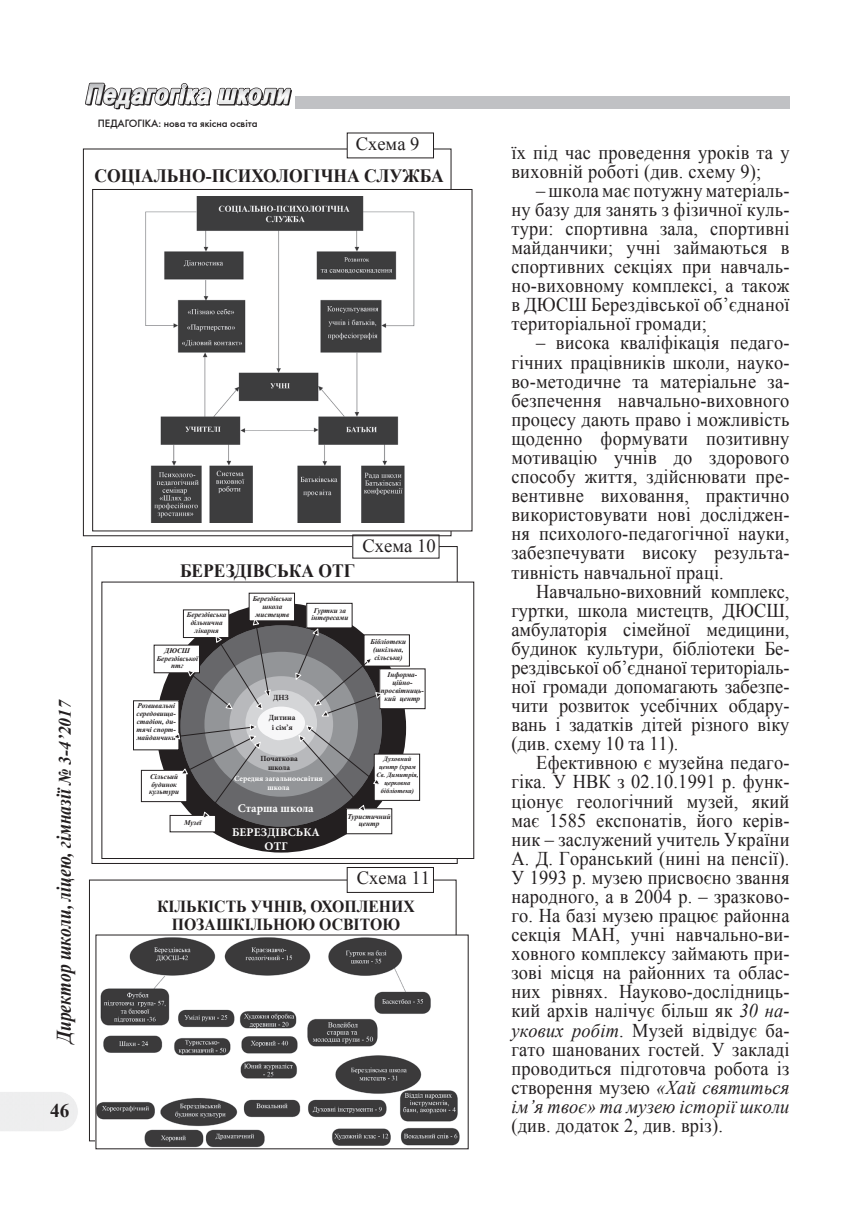
<style>
.page{position:relative;width:864px;height:1206px;background:#fff}
.page>*{position:absolute;margin:0;border:0;box-sizing:border-box;transform-origin:0 0}
.t1{font:italic 700 20.65px "Times New Roman";color:#231f20;scale:.85 1}
.t2{font:19.43px/19.1px "Times New Roman";letter-spacing:.01em;color:#231f20;text-align:justify;scale:.94 1}
.t3{font:700 19.25px "Times New Roman";color:#231f20}
.t4{font:700 18.72px "Times New Roman";color:#231f20;scale:.93 1}
.t5{font:18.55px "Times New Roman";color:#231f20}
.t6{font:700 16.8px/17.5px "Times New Roman";color:#231f20;text-align:center;scale:.93 1}
.t7{font:700 11.72px/14.2px "Minion Pro";letter-spacing:.005em;color:#fff;text-align:center}
.t8{font:10.5px "Futuris C";color:#231f20}
.t9{font:700 7.88px/9.5px "Minion Pro";letter-spacing:-.005em;color:#231f20;text-align:center}
.t10{font:700 7.88px/9.5px "Minion Pro";color:#fff;text-align:center}
.t11{font:italic 700 7.17px/7.9px "Times New Roman";color:#231f20;text-align:center}
.t12{font:italic 700 6.48px/7.9px "Times New Roman";color:#231f20;text-align:center}
.s1{font-size:17.5px}
.s2{font-style:italic}
</style>
<div class="page">
<svg style="left:85px;top:82px;width:207px;height:28px"></svg>
<div style="left:295px;top:96px;width:494px;height:13px;background:#c0c1c4"></div>
<div style="left:347px;top:867px;width:86px;height:25px;border:1px solid #231f20"></div>
<img style="left:98px;top:937px;width:362px;height:209px">
<div style="left:156px;top:603px;width:250px;height:249px;background:#231f20;border-radius:50%"></div>
<div style="left:180px;top:625px;width:202px;height:201px;background:#67676a;border-radius:50%"></div>
<div style="left:204px;top:651px;width:154px;height:145px;background:#939598;border-radius:50%"></div>
<div style="left:229px;top:676px;width:104px;height:96px;background:#b8b9bc;border-radius:50%"></div>
<div style="left:245px;top:690px;width:72px;height:66px;background:#d4d5d7;border-radius:50%"></div>
<div style="left:262px;top:707px;width:33px;height:33px;background:#f7f7f8;border-radius:50%"></div>
<div style="left:257px;top:706px;width:48px;height:33px;background:#f7f7f8;border-radius:50%"></div>
<div style="left:249px;top:593px;width:45px;height:28px;background:#fff"></div>
<div style="left:374px;top:754px;width:45px;height:46px;background:#fff"></div>
<div style="left:374px;top:753px;width:46px;height:47px;border:1px solid #231f20"></div>
<div style="left:306px;top:603px;width:46px;height:25px;background:#fff"></div>
<div style="left:306px;top:603px;width:46px;height:25px;border:1px solid #231f20"></div>
<div style="left:364px;top:635px;width:45px;height:31px;background:#fff"></div>
<div style="left:379px;top:669px;width:46px;height:39px;background:#fff"></div>
<div style="left:379px;top:668px;width:46px;height:41px;border:1px solid #231f20"></div>
<div style="left:183px;top:610px;width:46px;height:27px;background:#fff"></div>
<div style="left:183px;top:609px;width:46px;height:29px;border:1px solid #231f20"></div>
<div style="left:154px;top:645px;width:45px;height:27px;background:#fff"></div>
<div style="left:133px;top:700px;width:46px;height:50px;background:#fff"></div>
<div style="left:133px;top:700px;width:46px;height:50px;border:1px solid #231f20"></div>
<div style="left:141px;top:770px;width:46px;height:31px;background:#fff"></div>
<div style="left:141px;top:770px;width:46px;height:32px;border:1px solid #231f20"></div>
<div style="left:170px;top:815px;width:45px;height:16px;background:#fff"></div>
<div style="left:346px;top:808px;width:45px;height:25px;background:#fff"></div>
<div style="left:346px;top:808px;width:46px;height:26px;border:1px solid #231f20"></div>
<svg style="left:187px;top:617px;width:83px;height:92px"></svg>
<svg style="left:173px;top:724px;width:87px;height:94px"></svg>
<svg style="left:299px;top:725px;width:81px;height:86px"></svg>
<svg style="left:295px;top:622px;width:87px;height:94px"></svg>
<img style="left:145px;top:196px;width:270px;height:326px">
<div style="left:92px;top:189px;width:380px;height:342px;border:1px solid #231f20"></div>
<p class="t8" style="left:98px;top:117px;width:161px">ПЕДАГОГІКА: нова та якісна освіта</p>
<p class="t5" style="left:355px;top:131px;width:65px">Схема 9</p>
<p class="t4" style="left:94px;top:163px;width:376px">СОЦІАЛЬНО-ПСИХОЛОГІЧНА СЛУЖБА</p>
<p class="t1" style="left:50px;top:1042px;width:405px;rotate:-90deg">Директор школи, ліцею, гімназії <span class="s1">№ 3-4’2017</span></p>
<p class="t3" style="left:50px;top:1097px;width:21px">46</p>
<p class="t5" style="left:362px;top:533px;width:75px">Схема 10</p>
<p class="t4" style="left:180px;top:557px;width:189px">БЕРЕЗДІВСЬКА ОТГ</p>
<p class="t11" style="left:252px;top:594px;width:41px">Берездівська школа мистецтв</p>
<p class="t11" style="left:311px;top:606px;width:38px">Гуртки за інтересами</p>
<p class="t11" style="left:187px;top:611px;width:41px">Берездівська дільнична лікарня</p>
<p class="t11" style="left:157px;top:646px;width:43px">ДЮСШ<br>Берездівської птг</p>
<p class="t11" style="left:136px;top:701px;width:41px;text-align:left">Розвивальні середовища&shy;стадіон, ди&shy;тячі спорт&shy;майданчики</p>
<p class="t11" style="left:149px;top:772px;width:31px;text-align:left">Сільсьий будинок культури</p>
<p class="t11" style="left:184px;top:818px;width:19px">Музеї</p>
<p class="t11" style="left:347px;top:812px;width:45px">Туристичний центр</p>
<p class="t7" style="left:232px;top:825px;width:89px">БЕРЕЗДІВСЬКА<br>ОТГ</p>
<p class="t11" style="left:370px;top:637px;width:37px">Бібліотеки (шкільна, сільська)</p>
<p class="t11" style="left:381px;top:670px;width:44px">Інформа&shy;ційно&shy;просвітниць&shy;кий центр</p>
<p class="t9" style="left:273px;top:693px;width:17px">ДНЗ</p>
<p class="t9" style="left:269px;top:712px;width:28px">Дитина і сім’я</p>
<p class="t9" style="left:260px;top:753px;width:39px">Початкова школа</p>
<p class="t12" style="left:376px;top:755px;width:43px">Духовний центр (храм<br>Св. Димитрія, церковна бібліотека)</p>
<p class="t10" style="left:234px;top:773px;width:90px">Середня загальноосвітня школа</p>
<p class="t7" style="left:238px;top:801px;width:77px">Старша школа</p>
<p class="t5" style="left:357px;top:865px;width:75px">Схема 11</p>
<p class="t6" style="left:157px;top:897px;width:278px">КІЛЬКІСТЬ УЧНІВ, ОХОПЛЕНИХ<br>ПОЗАШКІЛЬНОЮ ОСВІТОЮ</p>
<p class="t2" style="left:511px;top:142px;width:297px">їх під час проведення уроків та у виховній роботі (див. схему 9);</p>
<p class="t2" style="left:511px;top:180px;width:297px;text-indent:25px">– школа має потужну матеріаль&shy;ну базу для занять з фізичної куль&shy;тури: спортивна зала, спортивні майданчики; учні займаються в спортивних секціях при навчаль&shy;но-виховному комплексі, а також в ДЮСШ Берездівської об’єднаної територіальної громади;</p>
<p class="t2" style="left:511px;top:333px;width:297px;text-indent:25px">– висока кваліфікація педаго&shy;гічних працівників школи, науко&shy;во-методичне та матеріальне за&shy;безпечення навчально-виховного процесу дають право і можливість щоденно формувати позитивну мотивацію учнів до здорового способу життя, здійснювати пре&shy;вентивне виховання, практично використовувати нові досліджен&shy;ня психолого-педагогічної науки, забезпечувати високу результа&shy;тивність навчальної праці.</p>
<p class="t2" style="left:511px;top:581px;width:297px;text-indent:25px">Навчально-виховний комплекс, гуртки, школа мистецтв, ДЮСШ, амбулаторія сімейної медицини, будинок культури, бібліотеки Бе&shy;рездівської об’єднаної територіаль&shy;ної громади допомагають забезпе&shy;чити розвиток усебічних обдару&shy;вань і задатків дітей різного віку (див. схему 10 та 11).</p>
<p class="t2" style="left:511px;top:753px;width:297px;text-indent:25px">Ефективною є музейна педаго&shy;гіка. У НВК з 02.10.1991 р. функ&shy;ціонує геологічний музей, який має 1585 експонатів, його керів&shy;ник – заслужений учитель України А. Д. Горанський (нині на пенсії).<br>У 1993 р. музею присвоєно звання народного, а в 2004 р. – зразково&shy;го. На базі музею працює районна секція МАН, учні навчально-ви&shy;ховного комплексу займають при&shy;зові місця на районних та облас&shy;них рівнях. Науково-дослідниць&shy;кий архів налічує більш як <span class="s2">30 на&shy;укових робіт</span>. Музей відвідує ба&shy;гато шанованих гостей. У закладі проводиться підготовча робота із створення музею <span class="s2">«Хай святиться ім’я твоє» та музею історії школи</span></p>
<p class="t2" style="left:511px;top:1115px;width:226px">(див. додаток 2, див. вріз).</p>
</div>
